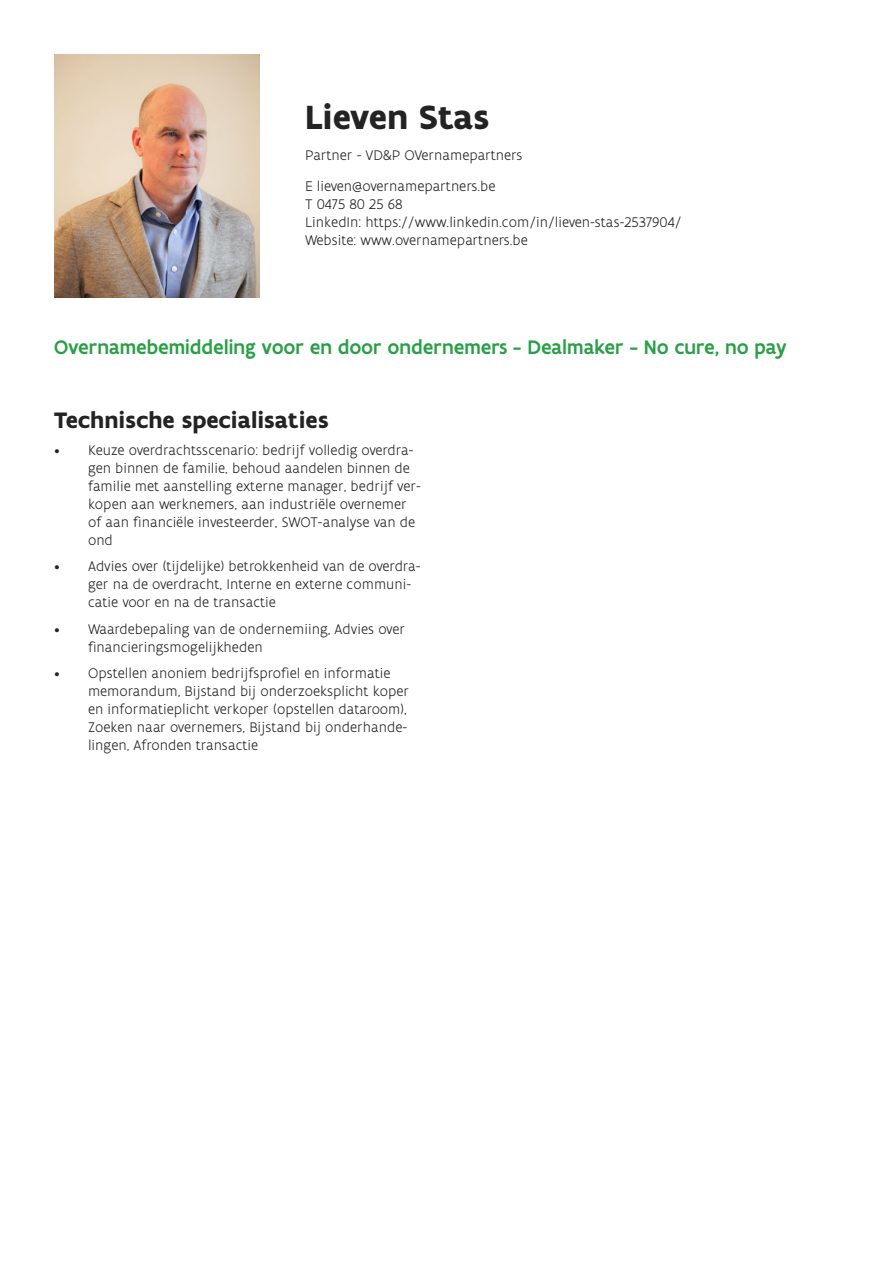
<style>
.page{position:relative;width:893px;height:1263px;background:#fff}
.page>*{position:absolute;margin:0;border:0;box-sizing:border-box;transform-origin:0 0}
.Voornaam_naam{font:700 36px "Flanders Art Sans Pro";color:#232323}
.Aanpak{font:700 24px "Flanders Art Sans Pro";color:#232323}
.Kernwoorden{font:500 21px "Flanders Art Sans Pro";color:#2a9f47}
.Voornaam_naam-2{font:300 15px/18px "Flanders Art Sans Pro";color:#232323}
</style>
<div class="page">
<img style="left:54px;top:54px;width:205px;height:244px">
<p class="Voornaam_naam" style="left:305px;top:95px;width:186px">Lieven Stas</p>
<p class="Voornaam_naam-2" style="left:305px;top:146px;width:219px">Partner - VD&amp;P OVernamepartners</p>
<p class="Voornaam_naam-2" style="left:305px;top:177px;width:378px">E lieven@overnamepartners.be<br>T 0475 80 25 68<br>LinkedIn: https://www.linkedin.com/in/lieven-stas-2537904/ Website: www.overnamepartners.be</p>
<p class="Kernwoorden" style="left:54px;top:334px;width:734px">Overnamebemiddeling voor en door ondernemers - Dealmaker - No cure, no pay</p>
<p class="Aanpak" style="left:54px;top:405px;width:276px">Technische specialisaties</p>
<p class="Voornaam_naam-2" style="left:88px;top:441px;width:334px;text-indent:-34px">• Keuze overdrachtsscenario: bedrijf volledig overdra&shy;gen binnen de familie, behoud aandelen binnen de familie met aanstelling externe manager, bedrijf ver&shy;kopen aan werknemers, aan industriële overnemer of aan financiële investeerder, SWOT-analyse van de ond</p>
<p class="Voornaam_naam-2" style="left:88px;top:558px;width:334px;text-indent:-34px">• Advies over (tijdelijke) betrokkenheid van de overdra&shy;ger na de overdracht, Interne en externe communi&shy;catie voor en na de transactie</p>
<p class="Voornaam_naam-2" style="left:88px;top:620px;width:319px;text-indent:-34px">• Waardebepaling van de ondernemiing, Advies over financieringsmogelijkheden</p>
<p class="Voornaam_naam-2" style="left:88px;top:665px;width:323px;text-indent:-34px">• Opstellen anoniem bedrijfsprofiel en informatie memorandum, Bijstand bij onderzoeksplicht koper en informatieplicht verkoper (opstellen dataroom), Zoeken naar overnemers, Bijstand bij onderhande&shy;lingen, Afronden transactie</p>
</div>
